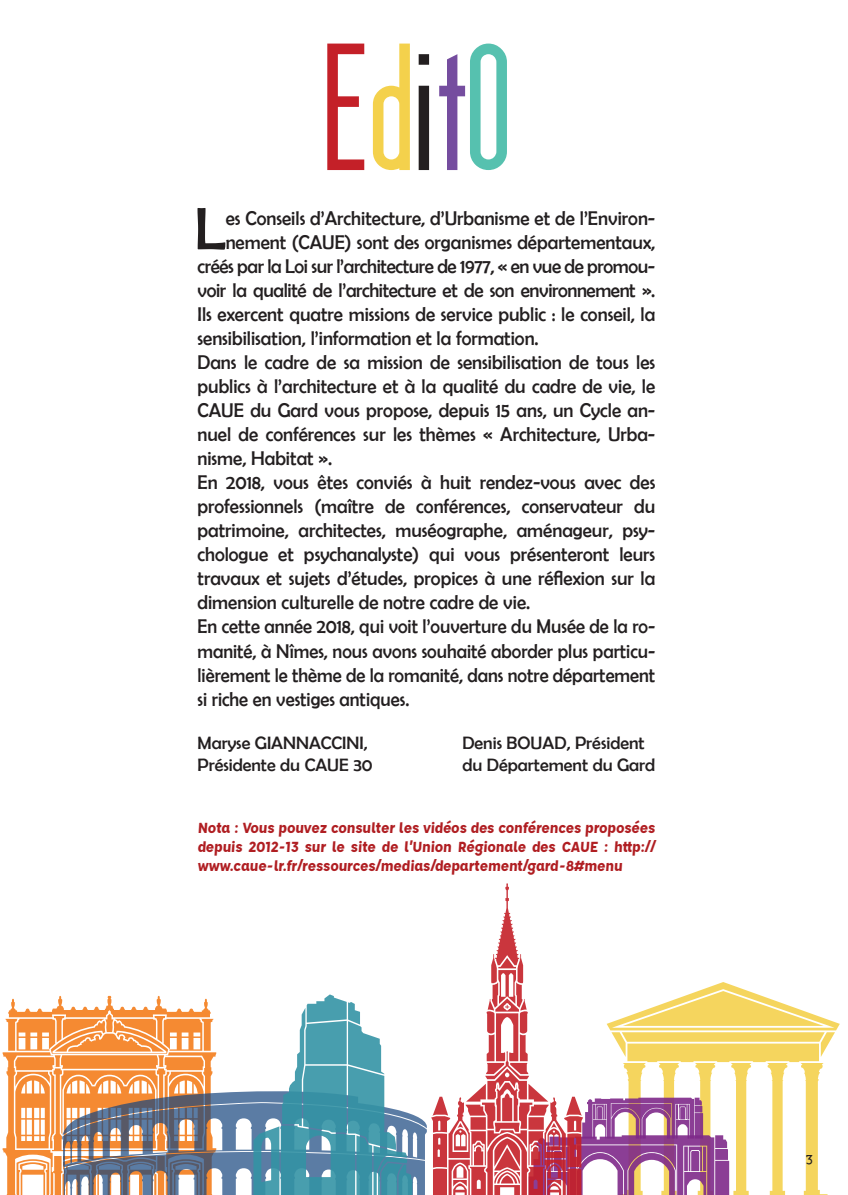
<style>
.page{position:relative;width:848px;height:1195px;background:#fff}
.page>*{position:absolute;margin:0;border:0;box-sizing:border-box;transform-origin:0 0}
.t1{font:162.6px "Berlin Email 2";letter-spacing:-.02em;color:#c42028}
.t2{font:60.4px "Berlin Sans FB";color:#231f20}
.t3{font:20px "Berlin Sans FB";color:#231f20;scale:.95 1}
.t4{font:20px "Berlin Sans FB";color:#231f20;scale:.93 1}
.t5{font:20px "Berlin Sans FB";letter-spacing:-.02em;color:#231f20;scale:.95 1}
.t6{font:18px/21.6px "Berlin Sans FB";color:#231f20}
.t7{font:700 16px/19.2px "Affogato";color:#b01e22;text-align:justify}
.t8{font:14px "Base Twelve Serif";color:#231f20}
.s1{color:#f4d14c}
.s2{color:#231f20}
.s3{color:#754d9f}
.s4{color:#56c1af}
</style>
<div class="page">
<svg style="left:3px;top:996px;width:59px;height:198px"></svg>
<svg style="left:606px;top:982px;width:233px;height:212px"></svg>
<svg style="left:62px;top:994px;width:364px;height:200px"></svg>
<svg style="left:431px;top:883px;width:144px;height:311px"></svg>
<svg style="left:528px;top:1097px;width:200px;height:97px"></svg>
<h1 class="t1" style="left:327px;top:11px;width:193px">E<span class="s1">d</span><span class="s2">i</span><span class="s3">t</span><span class="s4">O</span></h1>
<h2 class="t2" style="left:194px;top:195px;width:33px">L</h2>
<p class="t3" style="left:225px;top:207px;width:453px">es Conseils d’Architecture, d’Urbanisme et de l’Environ-</p>
<p class="t3" style="left:225px;top:231px;width:453px">nement (CAUE) sont des organismes départementaux,</p>
<p class="t5" style="left:197px;top:255px;width:483px">créés par la Loi sur l’architecture de 1977, « en vue de promou-</p>
<p class="t5" style="left:197px;top:279px;width:483px">voir la qualité de l’architecture et de son environnement ».</p>
<p class="t3" style="left:197px;top:303px;width:483px">Ils exercent quatre missions de service public : le conseil, la</p>
<p class="t3" style="left:197px;top:327px;width:360px">sensibilisation, l’information et la formation.</p>
<p class="t3" style="left:197px;top:351px;width:483px">Dans le cadre de sa mission de sensibilisation de tous les</p>
<p class="t3" style="left:197px;top:375px;width:483px">publics à l’architecture et à la qualité du cadre de vie, le</p>
<p class="t3" style="left:197px;top:399px;width:483px">CAUE du Gard vous propose, depuis 15 ans, un Cycle an-</p>
<p class="t3" style="left:197px;top:423px;width:483px">nuel de conférences sur les thèmes « Architecture, Urba-</p>
<p class="t3" style="left:197px;top:447px;width:143px">nisme, Habitat ».</p>
<p class="t3" style="left:197px;top:471px;width:483px">En 2018, vous êtes conviés à huit rendez-vous avec des</p>
<p class="t3" style="left:197px;top:495px;width:483px">professionnels (maître de conférences, conservateur du</p>
<p class="t3" style="left:197px;top:519px;width:483px">patrimoine, architectes, muséographe, aménageur, psy-</p>
<p class="t3" style="left:197px;top:543px;width:483px">chologue et psychanalyste) qui vous présenteront leurs</p>
<p class="t3" style="left:197px;top:567px;width:483px">travaux et sujets d’études, propices à une réflexion sur la</p>
<p class="t3" style="left:197px;top:591px;width:351px">dimension culturelle de notre cadre de vie.</p>
<p class="t4" style="left:197px;top:615px;width:493px">En cette année 2018, qui voit l’ouverture du Musée de la ro-</p>
<p class="t4" style="left:197px;top:639px;width:493px">manité, à Nîmes, nous avons souhaité aborder plus particu-</p>
<p class="t4" style="left:197px;top:663px;width:493px">lièrement le thème de la romanité, dans notre département</p>
<p class="t4" style="left:197px;top:687px;width:229px">si riche en vestiges antiques.</p>
<p class="t6" style="left:197px;top:732px;width:176px">Maryse GIANNACCINI,<br>Présidente du CAUE 30</p>
<p class="t6" style="left:462px;top:732px;width:194px">Denis BOUAD, Président du Département du Gard</p>
<p class="t7" style="left:197px;top:817px;width:460px">Nota : Vous pouvez consulter les vidéos des conférences proposées depuis 2012-13 sur le site de l’Union Régionale des CAUE : http:// www.caue-lr.fr/ressources/medias/departement/gard-8#menu</p>
<p class="t8" style="left:804px;top:1149px;width:10px">3</p>
</div>
